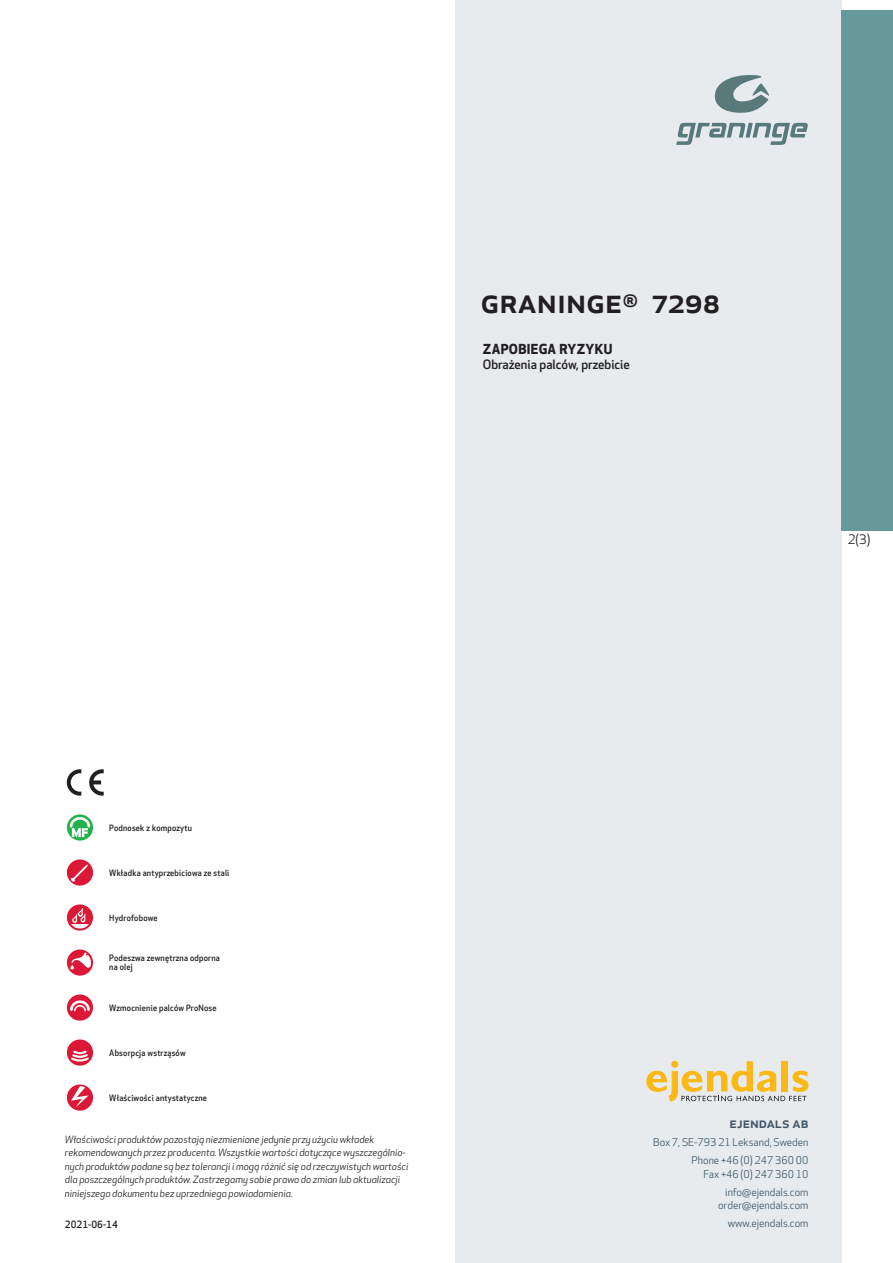
<style>
.page{position:relative;width:893px;height:1263px;background:#fff}
.page>*{position:absolute;margin:0;border:0;box-sizing:border-box;transform-origin:0 0}
.prodname{font:500 34.5px "Apex New";color:#231f20}
.t1{font:500 15px "Apex New";color:#405968}
.Funktion_body{font:700 13.5px "Apex New";letter-spacing:.025em;color:#231f20}
.t2{font:12.75px "Apex New";color:#231f20}
.Funktion_body-2{font:500 12.6px "Apex New";color:#231f20}
.t3{font:10.5px/18px "Apex New";color:#405968;text-align:right}
.t4{font:italic 9.75px/13.5px "Apex New";color:#231f20}
.t5{font:500 9.75px "Apex New";color:#231f20}
.Funktion_body-3{font:500 8.55px/9px "Apex New";letter-spacing:.025em;color:#231f20;scale:.95 1}
</style>
<div class="page">
<div style="left:455px;top:0;width:387px;height:1263px;background:#e8ebee"></div>
<svg style="left:646px;top:1061px;width:162px;height:40px"></svg>
<div style="left:842px;top:11px;width:51px;height:520px;background:#699"></div>
<svg style="left:676px;top:123px;width:132px;height:22px"></svg>
<svg style="left:714px;top:75px;width:55px;height:38px"></svg>
<svg style="left:67px;top:814px;width:26px;height:27px"></svg>
<svg style="left:70px;top:817px;width:20px;height:20px"></svg>
<div style="left:67px;top:859px;width:26px;height:27px;background:#db1836;border-radius:50%"></div>
<svg style="left:71px;top:864px;width:17px;height:18px"></svg>
<svg style="left:67px;top:904px;width:26px;height:27px"></svg>
<svg style="left:71px;top:908px;width:18px;height:20px"></svg>
<svg style="left:67px;top:949px;width:26px;height:27px"></svg>
<svg style="left:70px;top:952px;width:21px;height:17px"></svg>
<div style="left:67px;top:994px;width:26px;height:27px;background:#db1836;border-radius:50%"></div>
<svg style="left:70px;top:1000px;width:20px;height:11px"></svg>
<div style="left:67px;top:1039px;width:26px;height:27px;background:#db1836;border-radius:50%"></div>
<svg style="left:69px;top:1050px;width:22px;height:13px"></svg>
<svg style="left:67px;top:1084px;width:26px;height:27px"></svg>
<svg style="left:71px;top:1086px;width:18px;height:21px"></svg>
<svg style="left:89px;top:769px;width:15px;height:27px"></svg>
<svg style="left:67px;top:769px;width:14px;height:27px"></svg>
<p class="prodname" style="left:480px;top:277px;width:241px">GRANINGE<sup>®</sup> 7298</p>
<p class="Funktion_body" style="left:483px;top:339px;width:131px">ZAPOBIEGA RYZYKU</p>
<p class="Funktion_body-2" style="left:483px;top:356px;width:149px">Obrażenia palców, przebicie</p>
<h3 class="t2" style="left:848px;top:531px;width:24px">2(3)</h3>
<p class="Funktion_body-3" style="left:109px;top:823px;width:89px">Podnosek z kompozytu</p>
<p class="Funktion_body-3" style="left:109px;top:868px;width:128px">Wkładka antyprzebiciowa ze stali</p>
<p class="Funktion_body-3" style="left:109px;top:913px;width:52px">Hydrofobowe</p>
<p class="Funktion_body-3" style="left:109px;top:954px;width:118px">Podeszwa zewnętrzna odporna na olej</p>
<p class="Funktion_body-3" style="left:109px;top:1003px;width:114px">Wzmocnienie palców ProNose</p>
<p class="Funktion_body-3" style="left:109px;top:1048px;width:82px">Absorpcja wstrząsów</p>
<p class="Funktion_body-3" style="left:109px;top:1093px;width:104px">Właściwości antystatyczne</p>
<p class="t4" style="left:65px;top:1132px;width:345px">Właściwości produktów pozostają niezmienione jedynie przy użyciu wkładek rekomendowanych przez producenta. Wszystkie wartości dotyczące wyszczególnio&shy;nych produktów podane są bez tolerancji i mogą różnić się od rzeczywistych wartości dla poszczególnych produktów. Zastrzegamy sobie prawo do zmian lub aktualizacji niniejszego dokumentu bez uprzedniego powiadomienia.</p>
<p class="t5" style="left:65px;top:1218px;width:54px">2021-06-14</p>
<h2 class="t1" style="left:729px;top:1113px;width:80px">ejendals ab</h2>
<p class="t3" style="left:653px;top:1133px;width:157px">Box 7, SE-793 21 Leksand, Sweden<br>Phone +46 (0) 247 360 00</p>
<p class="t3" style="left:703px;top:1165px;width:107px">Fax +46 (0) 247 360 10 info@ejendals.com</p>
<p class="t3" style="left:718px;top:1196px;width:92px">order@ejendals.com</p>
<p class="t3" style="left:728px;top:1215px;width:82px">www.ejendals.com</p>
</div>
